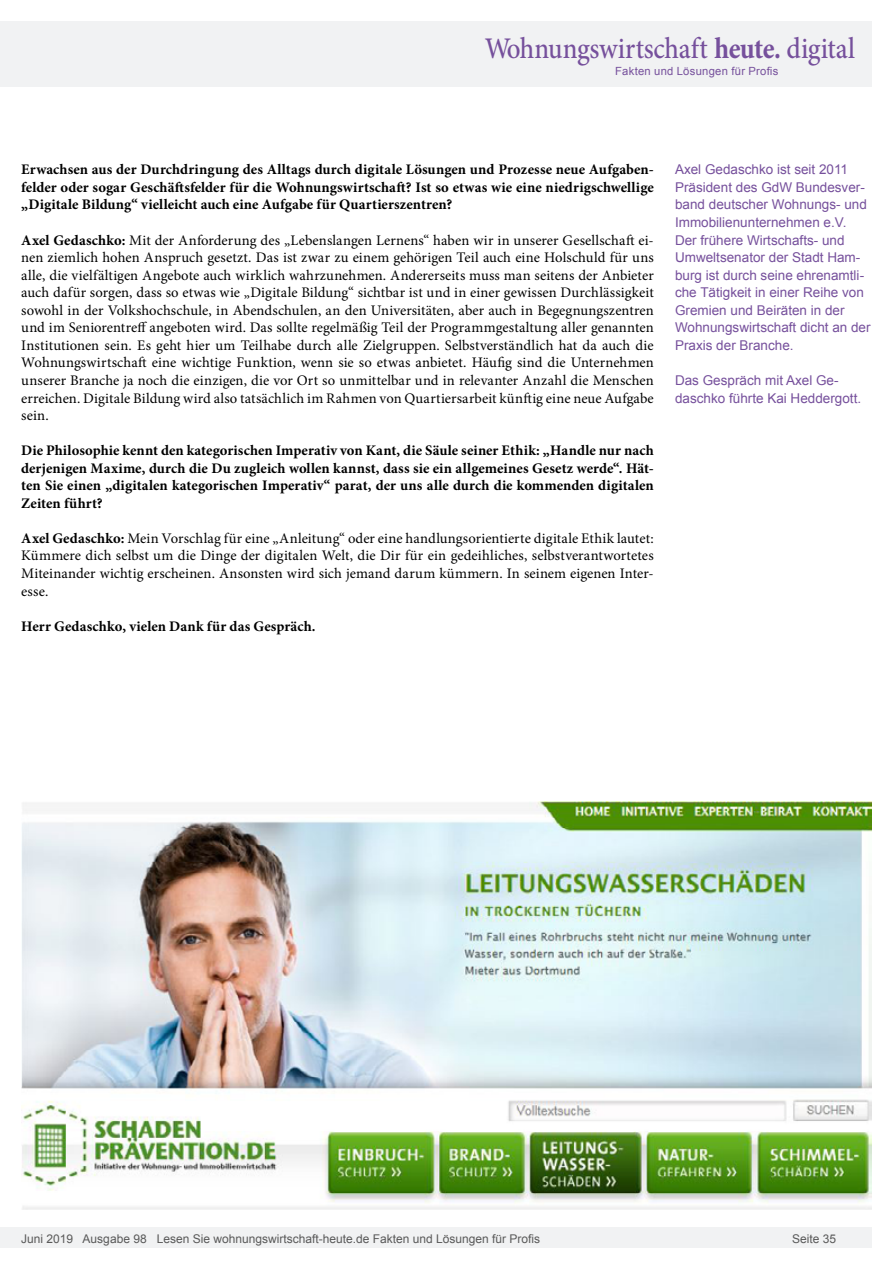
<style>
.page{position:relative;width:893px;height:1263px;background:#fff}
.page>*{position:absolute;margin:0;border:0;box-sizing:border-box;transform-origin:0 0}
.t1{font:500 30px "Minion Pro";letter-spacing:-.005em;color:#76509c;scale:.9 1}
.t2{font:14.7px/17.5px "Minion Pro";letter-spacing:.005em;color:#000;text-align:justify}
.t3{font:700 14.7px/17.5px "Minion Pro";letter-spacing:.005em;color:#000;text-align:justify}
.t4{font:13.5px/17.5px "Arial";color:#76509c}
.t5{font:12px "Arial";color:#595959}
.t6{font:11.25px "Arial";letter-spacing:.025em;color:#76509c}
.s1{font-weight:700}
</style>
<div class="page">
<div style="left:0;top:1227px;width:872px;height:20px;background:#f1f2f3"></div>
<div style="left:0;top:21px;width:872px;height:66px;background:#f1f2f3"></div>
<img style="left:21px;top:802px;width:851px;height:408px">
<h1 class="t1" style="left:485px;top:28px;width:413px">Wohnungswirtschaft <span class="s1">heute.</span> digital</h1>
<p class="t6" style="left:615px;top:63px;width:165px">Fakten und Lösungen für Profis</p>
<p class="t3" style="left:21px;top:161px;width:634px">Erwachsen aus der Durchdringung des Alltags durch digitale Lösungen und Prozesse neue Aufgaben&shy;felder oder sogar Geschäftsfelder für die Wohnungswirtschaft? Ist so etwas wie eine niedrigschwellige „Digitale Bildung“ vielleicht auch eine Aufgabe für Quartierszentren?</p>
<p class="t2" style="left:21px;top:231px;width:634px"><span class="s1">Axel Gedaschko:</span> Mit der Anforderung des „Lebenslangen Lernens“ haben wir in unserer Gesellschaft ei&shy;nen ziemlich hohen Anspruch gesetzt. Das ist zwar zu einem gehörigen Teil auch eine Holschuld für uns alle, die vielfältigen Angebote auch wirklich wahrzunehmen. Andererseits muss man seitens der Anbieter auch dafür sorgen, dass so etwas wie „Digitale Bildung“ sichtbar ist und in einer gewissen Durchlässigkeit sowohl in der Volkshochschule, in Abendschulen, an den Universitäten, aber auch in Begegnungszentren und im Seniorentreff angeboten wird. Das sollte regelmäßig Teil der Programmgestaltung aller genannten Institutionen sein. Es geht hier um Teilhabe durch alle Zielgruppen. Selbstverständlich hat da auch die Wohnungswirtschaft eine wichtige Funktion, wenn sie so etwas anbietet. Häufig sind die Unternehmen unserer Branche ja noch die einzigen, die vor Ort so unmittelbar und in relevanter Anzahl die Menschen erreichen. Digitale Bildung wird also tatsächlich im Rahmen von Quartiersarbeit künftig eine neue Aufgabe sein.</p>
<p class="t3" style="left:21px;top:441px;width:634px">Die Philosophie kennt den kategorischen Imperativ von Kant, die Säule seiner Ethik: „Handle nur nach derjenigen Maxime, durch die Du zugleich wollen kannst, dass sie ein allgemeines Gesetz werde“. Hät&shy;ten Sie einen „digitalen kategorischen Imperativ“ parat, der uns alle durch die kommenden digitalen Zeiten führt?</p>
<p class="t2" style="left:21px;top:529px;width:634px"><span class="s1">Axel Gedaschko:</span> Mein Vorschlag für eine „Anleitung“ oder eine handlungsorientierte digitale Ethik lautet:<br>Kümmere dich selbst um die Dinge der digitalen Welt, die Dir für ein gedeihliches, selbstverantwortetes Miteinander wichtig erscheinen. Ansonsten wird sich jemand darum kümmern. In seinem eigenen Inter&shy;esse.</p>
<p class="t3" style="left:21px;top:617px;width:296px">Herr Gedaschko, vielen Dank für das Gespräch.</p>
<p class="t4" style="left:675px;top:161px;width:197px">Axel Gedaschko ist seit 2011<br>Präsident des GdW Bundesver&shy;band deutscher Wohnungs- und<br>Immobilienunternehmen e.V.<br>Der frühere Wirtschafts- und<br>Umweltsenator der Stadt Ham&shy;burg ist durch seine ehrenamtli&shy;che Tätigkeit in einer Reihe von<br>Gremien und Beiräten in der<br>Wohnungswirtschaft dicht an der<br>Praxis der Branche.</p>
<p class="t4" style="left:675px;top:372px;width:188px">Das Gespräch mit Axel Ge&shy;daschko führte Kai Heddergott.</p>
<p class="t5" style="left:21px;top:1230px;width:520px">Juni 2019 Ausgabe 98 Lesen Sie wohnungswirtschaft-heute.de Fakten und Lösungen für Profis</p>
<p class="t5" style="left:792px;top:1231px;width:46px">Seite 35</p>
</div>
